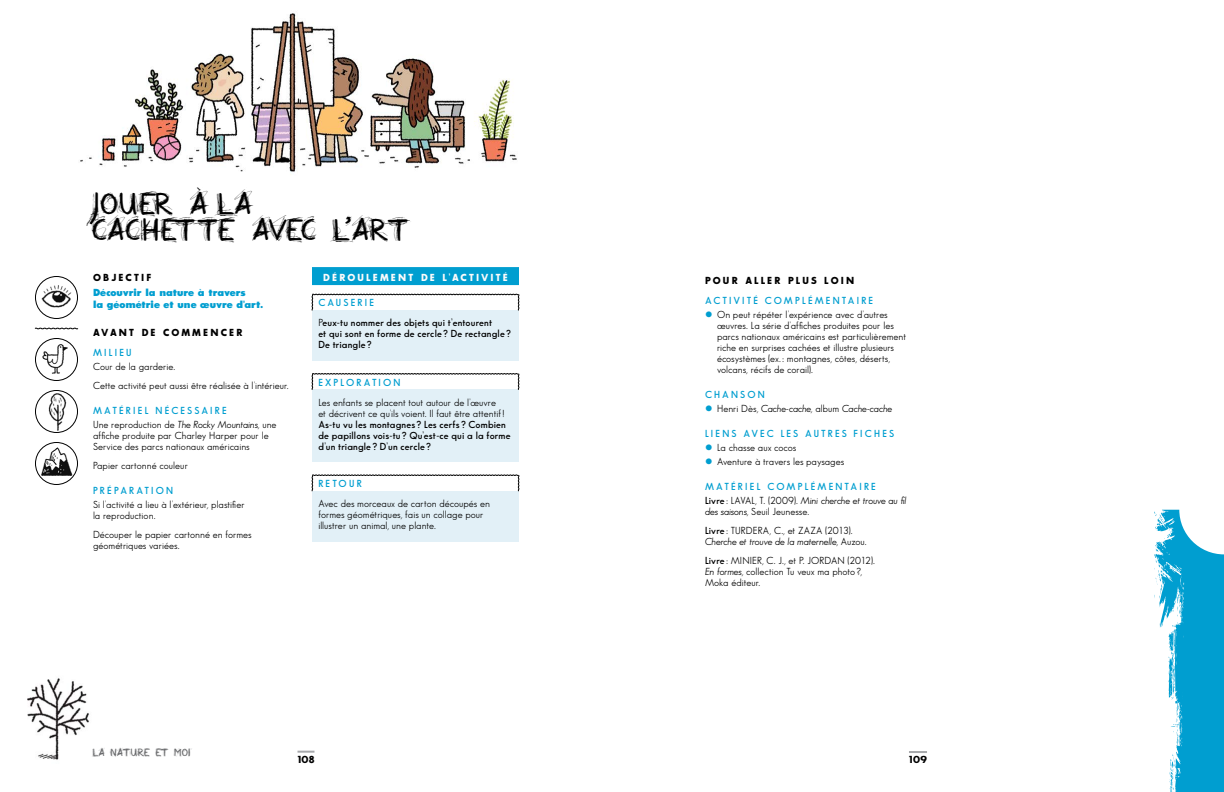
<style>
.page{position:relative;width:1224px;height:792px;background:#fff}
.page>*{position:absolute;margin:0;border:0;box-sizing:border-box;transform-origin:0 0}
.t1{font:20px/26px "All Over Again";letter-spacing:.04em;color:#000}
.t2{font:20px "Sans Serif FLF";color:#000}
.t3{font:10px/11px "Sans Serif FLF";letter-spacing:.005em;color:#000}
.t4{font:600 10px/11px "Sans Serif FLF";letter-spacing:.01em;color:#000}
.t5{font:italic 10px/14px "Sans Serif FLF";letter-spacing:-.01em;color:#000}
.t6{font:600 10px "Sans Serif FLF";letter-spacing:.21em;color:#009ed0}
.t7{font:700 expanded 10px/12px "Sans Serif FLF";letter-spacing:-.005em;color:#009ed0}
.t8{font:700 10px "Sans Serif FLF";letter-spacing:.205em;color:#000}
.t9{font:700 10px "Sans Serif FLF";letter-spacing:.195em;color:#fbfbfb}
.t10{font:7px "All Over Again";letter-spacing:.02em;color:#636466}
.s1{font-weight:600;color:#009ed0}
.s2{font-style:italic}
.s3{color:#009ed0}
.s4{font-weight:400}
.s5{font-weight:600;font-style:normal;color:#009ed0}
.s6{font-style:normal}
.s7{font-weight:600;font-style:normal}
.s8{font-weight:600}
</style>
<div class="page">
<img style="left:27px;top:678px;width:62px;height:82px">
<svg style="left:297px;top:751px;width:18px;height:2px"></svg>
<svg style="left:909px;top:751px;width:18px;height:2px"></svg>
<svg style="left:1154px;top:509px;width:70px;height:283px"></svg>
<img style="left:80px;top:13px;width:437px;height:159px">
<div style="left:312px;top:267px;width:207px;height:18px;background:#009ed0"></div>
<div style="left:312px;top:310px;width:207px;height:50px;background:#e2f0f7"></div>
<svg style="left:312px;top:294px;width:207px;height:17px"></svg>
<div style="left:312px;top:390px;width:207px;height:72px;background:#e2f0f7"></div>
<svg style="left:312px;top:373px;width:207px;height:17px"></svg>
<div style="left:312px;top:491px;width:207px;height:50px;background:#e2f0f7"></div>
<svg style="left:312px;top:475px;width:207px;height:16px"></svg>
<svg style="left:35px;top:328px;width:43px;height:1px"></svg>
<img style="left:40px;top:390px;width:34px;height:42px">
<div style="left:35px;top:390px;width:43px;height:43px;border:1px solid #000;border-radius:50%"></div>
<img style="left:36px;top:442px;width:42px;height:40px">
<div style="left:35px;top:442px;width:43px;height:43px;border:1px solid #000;border-radius:50%"></div>
<img style="left:37px;top:276px;width:41px;height:42px">
<div style="left:35px;top:276px;width:43px;height:43px;border:1px solid #000;border-radius:50%"></div>
<img style="left:37px;top:338px;width:37px;height:42px">
<div style="left:35px;top:338px;width:43px;height:43px;border:1px solid #000;border-radius:50%"></div>
<h1 class="t2" style="left:196px;top:182px;width:7px">`</h1>
<h1 class="t1" style="left:93px;top:194px;width:318px;text-indent:126px">LA<br>CACHETTE AVEC L’ART</h1>
<p class="t8" style="left:93px;top:272px;width:60px">OBJECTIF</p>
<p class="t7" style="left:93px;top:286px;width:172px">Découvrir la nature à travers<br>la géométrie et une œuvre d’art.</p>
<p class="t8" style="left:93px;top:327px;width:151px">AVANT DE COMMENCER</p>
<p class="t6" style="left:93px;top:347px;width:40px">MILIEU</p>
<p class="t3" style="left:93px;top:357px;width:197px;line-height:19px">Cour de la garderie.<br>Cette activité peut aussi être réalisée à l’intérieur.</p>
<p class="t3" style="left:93px;top:403px;width:185px;line-height:14px"><span class="s1">MATÉRIEL NÉCESSAIRE<br></span>Une reproduction de <span class="s2">The Rocky Mountains</span>, une</p>
<p class="t3" style="left:93px;top:430px;width:177px">affiche produite par Charley Harper pour le<br>Service des parcs nationaux américains</p>
<p class="t3" style="left:93px;top:460px;width:97px">Papier cartonné couleur</p>
<p class="t6" style="left:93px;top:485px;width:82px">PRÉPARATION</p>
<p class="t3" style="left:93px;top:499px;width:153px">Si l’activité a lieu à l’extérieur, plastifier la reproduction.</p>
<p class="t3" style="left:93px;top:529px;width:160px">Découper le papier cartonné en formes géométriques variées.</p>
<h1 class="t1" style="left:93px;top:194px;width:116px">JOUER A</h1>
<p class="t9" style="left:323px;top:272px;width:186px">DÉROULEMENT DE L’ACTIVITÉ</p>
<p class="t4" style="left:318px;top:293px;width:175px;line-height:20px"><span class="s3">CAUSERIE<br></span><span class="s4">P</span>eux-tu nommer des objets qui t’entourent</p>
<p class="t4" style="left:318px;top:328px;width:194px">et qui sont en forme de cercle ? De rectangle ?<br>De triangle ?</p>
<p class="t6" style="left:318px;top:377px;width:84px">EXPLORATION</p>
<p class="t3" style="left:318px;top:397px;width:188px">Les enfants se placent tout autour de l’œuvre et décrivent ce qu’ils voient. Il faut être attentif!</p>
<p class="t4" style="left:318px;top:419px;width:194px">As-tu vu les montagnes ? Les cerfs ? Combien de papillons vois-tu ? Qu’est-ce qui a la forme d’un triangle ? D’un cercle ?</p>
<p class="t6" style="left:318px;top:478px;width:45px">RETOUR</p>
<p class="t3" style="left:318px;top:498px;width:173px">Avec des morceaux de carton découpés en formes géométriques, fais un collage pour illustrer un animal, une plante.</p>
<p class="t8" style="left:705px;top:275px;width:151px">POUR ALLER PLUS LOIN</p>
<p class="t6" style="left:705px;top:295px;width:170px">ACTIVITÉ COMPLÉMENTAIRE</p>
<p class="t3" style="left:717px;top:309px;width:191px">On peut répéter l’expérience avec d’autres œuvres. La série d’affiches produites pour les parcs nationaux américains est particulièrement riche en surprises cachées et illustre plusieurs écosystèmes (ex. : montagnes, côtes, déserts, volcans, récifs de corail).</p>
<p class="t5" style="left:717px;top:387px;width:177px;text-indent:-12px"><span class="s5">CHANSON<br></span><span class="s6">Henri Dès,</span> Cache-cache<span class="s6">, album</span> Cache-cache</p>
<p class="t6" style="left:705px;top:428px;width:191px">LIENS AVEC LES AUTRES FICHES</p>
<p class="t3" style="left:717px;top:440px;width:129px;line-height:14px">La chasse aux cocos<br>Aventure à travers les paysages</p>
<p class="t5" style="left:705px;top:479px;width:203px"><span class="s5">MATÉRIEL COMPLÉMENTAIRE<br></span><span class="s7">Livre</span> <span class="s6">: LAVAL, T. (2009).</span> Mini cherche et trouve au fil</p>
<p class="t3" style="left:705px;top:502px;width:149px;line-height:19px"><span class="s2">des saisons</span>, Seuil Jeunesse.<br><span class="s8">Livre</span> : TURDERA, C., et ZAZA (2013).</p>
<p class="t3" style="left:705px;top:532px;width:171px;line-height:19px"><span class="s2">Cherche et trouve de la maternelle</span>, Auzou.<br><span class="s8">Livre</span> : MINIER, C. J., et P. JORDAN (2012).</p>
<p class="t3" style="left:705px;top:566px;width:159px"><span class="s2">En formes</span>, collection Tu veux ma photo?,<br>Moka éditeur.</p>
<p class="t10" style="left:93px;top:749px;width:100px">LA NATURE ET MOI</p>
<p class="t8" style="left:297px;top:754px;width:19px">108</p>
<p class="t8" style="left:909px;top:754px;width:20px">109</p>
</div>
